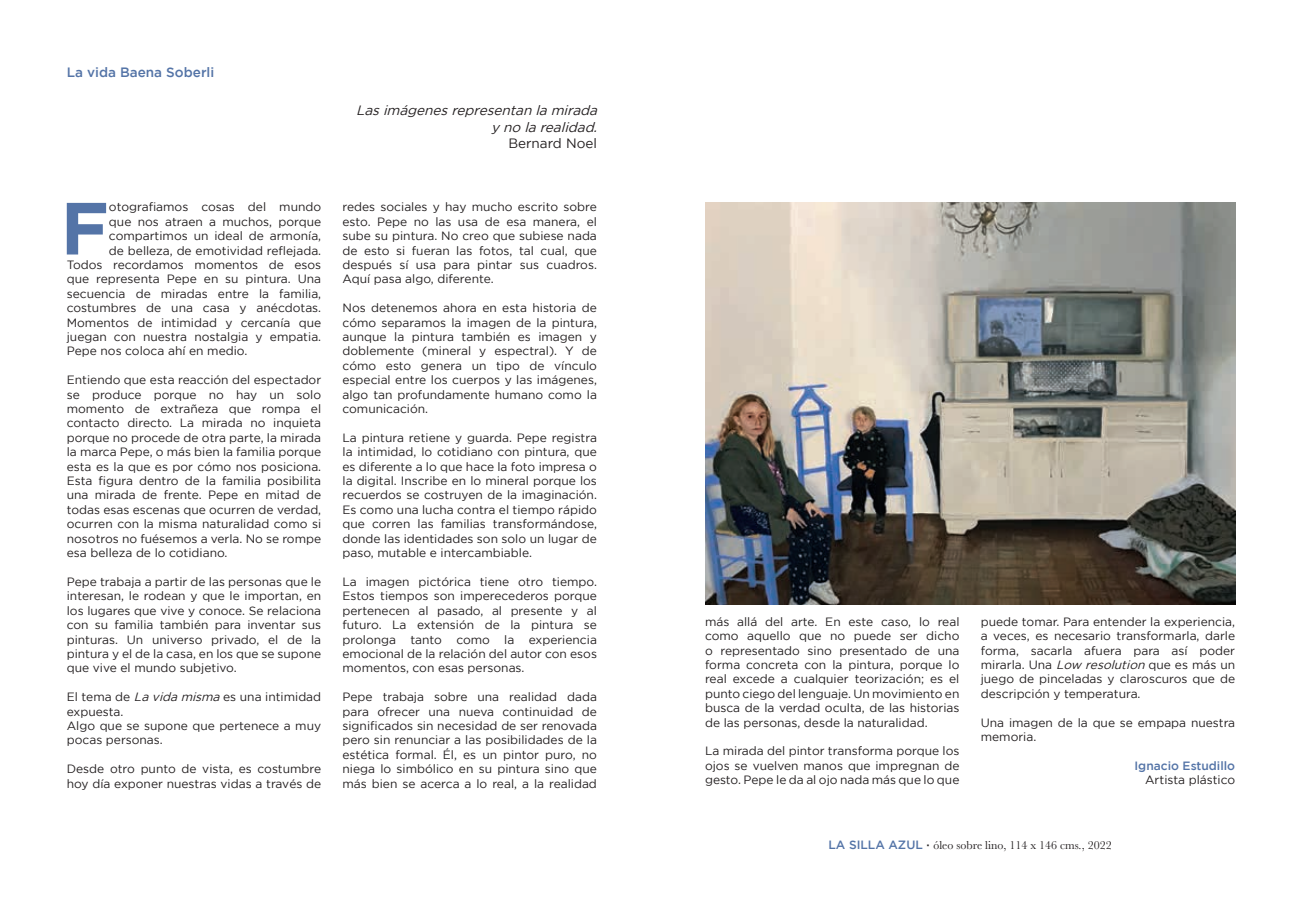
<style>
.page{position:relative;width:1302px;height:919px;background:#fff}
.page>*{position:absolute;margin:0;border:0;box-sizing:border-box;transform-origin:0 0}
.t1{font:700 73.65px "Gotham";color:#5474a7}
.t2{font:italic 13.5px/16.2px "Gotham";color:#231f20;text-align:right}
.t3{font:500 13.5px "Gotham";color:#5474a7}
.t4{font:13.5px "Gotham";color:#231f20}
.t5{font:12px/14.4px "Gotham";color:#231f20;text-align:justify}
.t6{font:12px "Baskerville";color:#231f20}
.t7{font:500 12px "Gotham";color:#5474a7}
.s1{font-style:italic}
.s2{font-family:"Gotham";font-weight:500;color:#5474a7}
.s3{font-family:"Gotham";font-weight:500}
</style>
<div class="page">
<img style="left:705px;top:203px;width:529px;height:401px">
<p class="t3" style="left:67px;top:64px;width:149px">La vida Baena Soberli</p>
<h1 class="t1" style="left:61px;top:186px;width:50px">F</h1>
<p class="t5" style="left:109px;top:200px;width:214px">otografiamos cosas del mundo</p>
<p class="t5" style="left:109px;top:214px;width:214px">que nos atraen a muchos, porque</p>
<p class="t5" style="left:109px;top:228px;width:214px">compartimos un ideal de armonía,</p>
<p class="t5" style="left:109px;top:243px;width:214px">de belleza, de emotividad reflejada.</p>
<p class="t5" style="left:67px;top:257px;width:256px">Todos recordamos momentos de esos</p>
<p class="t5" style="left:67px;top:272px;width:256px">que representa Pepe en su pintura. Una</p>
<p class="t5" style="left:67px;top:286px;width:256px">secuencia de miradas entre la familia,</p>
<p class="t5" style="left:67px;top:300px;width:256px">costumbres de una casa y anécdotas.</p>
<p class="t5" style="left:67px;top:315px;width:256px">Momentos de intimidad y cercanía que</p>
<p class="t5" style="left:67px;top:329px;width:256px">juegan con nuestra nostalgia y empatia.</p>
<p class="t5" style="left:67px;top:344px;width:182px">Pepe nos coloca ahí en medio.</p>
<p class="t5" style="left:67px;top:372px;width:256px">Entiendo que esta reacción del espectador se produce porque no hay un solo momento de extrañeza que rompa el contacto directo. La mirada no inquieta porque no procede de otra parte, la mirada la marca Pepe, o más bien la familia porque esta es la que es por cómo nos posiciona.<br>Esta figura dentro de la familia posibilita una mirada de frente. Pepe en mitad de todas esas escenas que ocurren de verdad, ocurren con la misma naturalidad como si nosotros no fuésemos a verla. No se rompe esa belleza de lo cotidiano.</p>
<p class="t5" style="left:67px;top:574px;width:256px">Pepe trabaja a partir de las personas que le interesan, le rodean y que le importan, en los lugares que vive y conoce. Se relaciona con su familia también para inventar sus pinturas. Un universo privado, el de la pintura y el de la casa, en los que se supone que vive el mundo subjetivo.</p>
<p class="t5" style="left:67px;top:689px;width:256px;text-align:left">El tema de <span class="s1">La vida misma</span> es una intimidad expuesta.<br>Algo que se supone que pertenece a muy pocas personas.</p>
<p class="t5" style="left:67px;top:761px;width:256px">Desde otro punto de vista, es costumbre hoy día exponer nuestras vidas a través de</p>
<p class="t2" style="left:356px;top:102px;width:246px">Lasimágenesrepresentan la mirada y no la realidad.</p>
<p class="t4" style="left:508px;top:135px;width:90px">Bernard Noel</p>
<p class="t5" style="left:342px;top:200px;width:256px">redes sociales y hay mucho escrito sobre esto. Pepe no las usa de esa manera, el sube su pintura. No creo que subiese nada de esto si fueran las fotos, tal cual, que después sí usa para pintar sus cuadros.<br>Aquí pasa algo, diferente.</p>
<p class="t5" style="left:342px;top:300px;width:256px">Nos detenemos ahora en esta historia de cómo separamos la imagen de la pintura, aunque la pintura también es imagen y doblemente (mineral y espectral). Y de cómo esto genera un tipo de vínculo especial entre los cuerpos y las imágenes, algo tan profundamente humano como la comunicación.</p>
<p class="t5" style="left:342px;top:430px;width:256px">La pintura retiene y guarda. Pepe registra la intimidad, lo cotidiano con pintura, que es diferente a lo que hace la foto impresa o la digital. Inscribe en lo mineral porque los recuerdos se costruyen de la imaginación.<br>Es como una lucha contra el tiempo rápido que corren las familias transformándose, donde las identidades son solo un lugar de paso, mutable e intercambiable.</p>
<p class="t5" style="left:342px;top:574px;width:256px">La imagen pictórica tiene otro tiempo.<br>Estos tiempos son imperecederos porque pertenecen al pasado, al presente y al futuro. La extensión de la pintura se prolonga tanto como la experiencia emocional de la relación del autor con esos momentos, con esas personas.</p>
<p class="t5" style="left:342px;top:689px;width:256px">Pepe trabaja sobre una realidad dada para ofrecer una nueva continuidad de significados sin necesidad de ser renovada pero sin renunciar a las posibilidades de la estética formal. Él, es un pintor puro, no niega lo simbólico en su pintura sino que más bien se acerca a lo real, a la realidad</p>
<p class="t5" style="left:705px;top:614px;width:256px">más allá del arte. En este caso, lo real como aquello que no puede ser dicho o representado sino presentado de una forma concreta con la pintura, porque lo real excede a cualquier teorización; es el punto ciego del lenguaje. Un movimiento en busca de la verdad oculta, de las historias de las personas, desde la naturalidad.</p>
<p class="t5" style="left:705px;top:743px;width:256px">La mirada del pintor transforma porque los ojos se vuelven manos que impregnan de gesto. Pepe le da al ojo nada más que lo que</p>
<p class="t5" style="left:980px;top:614px;width:256px">puede tomar. Para entender la experiencia, a veces, es necesario transformarla, darle forma, sacarla afuera para así poder mirarla. Una <span class="s1">Low resolution</span> que es más un juego de pinceladas y claroscuros que de descripción y temperatura.</p>
<p class="t5" style="left:980px;top:714px;width:256px">Una imagen de la que se empapa nuestra memoria.</p>
<p class="t7" style="left:1134px;top:758px;width:102px">Ignacio Estudillo</p>
<p class="t5" style="left:1144px;top:772px;width:91px">Artista plástico</p>
<p class="t6" style="left:828px;top:837px;width:284px"><span class="s2">LA SILLA AZUL</span> <span class="s3">·</span> óleo sobre lino, 114 x 146 cms., 2022</p>
</div>
